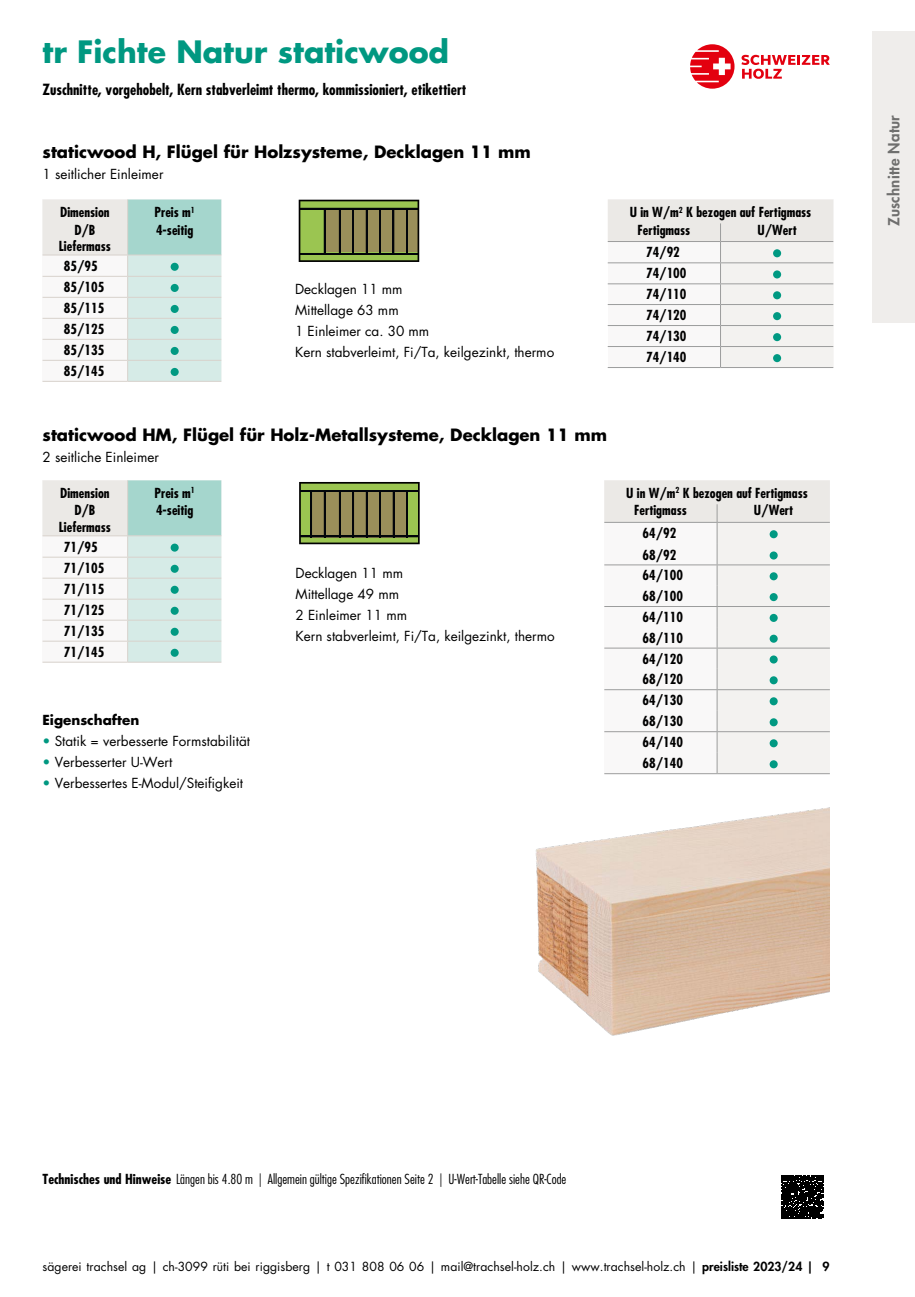
<style>
.page{position:relative;width:915px;height:1297px;background:#fff}
.page>*{position:absolute;margin:0;border:0;box-sizing:border-box;transform-origin:0 0}
.t1{font:700 30px "Futura Std";color:#009881}
.t2{font:700 16.5px "Futura Std";color:#000}
.t3{font:700 condensed 15px "Futura Std";color:#000}
.t4{font:800 15px "Futura Std";letter-spacing:.02em;color:#6f6f6e}
.t5{font:700 condensed 13.5px/21px "Futura Std";color:#000}
.t6{font:13.5px/21px "Futura Std";color:#000}
.t7{font:300 condensed 13.5px "Futura Std";color:#000;scale:1.04 1}
.t8{font:700 13.5px "Futura Std";color:#000}
.t9{font:12.15px "Futura Std";letter-spacing:.005em;color:#000}
.s1{color:#009881}
.s2{font-weight:700}
.s3{font-weight:800}
</style>
<div class="page">
<svg style="left:690px;top:44px;width:44px;height:45px"></svg>
<svg style="left:741px;top:55px;width:88px;height:24px"></svg>
<svg style="left:43px;top:199px;width:178px;height:182px"></svg>
<hr style="left:128px;top:255px;width:93px;height:1px;background:#d8d2cc">
<hr style="left:128px;top:276px;width:93px;height:1px;background:#d8d2cc">
<hr style="left:128px;top:297px;width:93px;height:1px;background:#d8d2cc">
<hr style="left:128px;top:318px;width:93px;height:1px;background:#d8d2cc">
<hr style="left:128px;top:339px;width:93px;height:1px;background:#d8d2cc">
<hr style="left:128px;top:360px;width:93px;height:1px;background:#d8d2cc">
<hr style="left:128px;top:381px;width:93px;height:1px;background:#d8d2cc">
<hr style="left:43px;top:276px;width:85px;height:1px;background:#d8d2cc">
<hr style="left:43px;top:297px;width:85px;height:1px;background:#d8d2cc">
<hr style="left:43px;top:318px;width:85px;height:1px;background:#d8d2cc">
<hr style="left:43px;top:339px;width:85px;height:1px;background:#d8d2cc">
<hr style="left:43px;top:360px;width:85px;height:1px;background:#d8d2cc">
<hr style="left:43px;top:381px;width:85px;height:1px;background:#d8d2cc">
<div style="left:170px;top:263px;width:9px;height:8px;background:#009982;border-radius:50%"></div>
<div style="left:170px;top:284px;width:9px;height:8px;background:#009982;border-radius:50%"></div>
<div style="left:170px;top:305px;width:9px;height:8px;background:#009982;border-radius:50%"></div>
<div style="left:170px;top:326px;width:9px;height:8px;background:#009982;border-radius:50%"></div>
<div style="left:170px;top:347px;width:9px;height:8px;background:#009982;border-radius:50%"></div>
<div style="left:170px;top:368px;width:9px;height:8px;background:#009982;border-radius:50%"></div>
<svg style="left:43px;top:480px;width:178px;height:182px"></svg>
<hr style="left:128px;top:535px;width:93px;height:1px;background:#d8d2cc">
<hr style="left:128px;top:557px;width:93px;height:1px;background:#d8d2cc">
<hr style="left:128px;top:578px;width:93px;height:1px;background:#d8d2cc">
<hr style="left:128px;top:599px;width:93px;height:1px;background:#d8d2cc">
<hr style="left:128px;top:620px;width:93px;height:1px;background:#d8d2cc">
<hr style="left:128px;top:641px;width:93px;height:1px;background:#d8d2cc">
<hr style="left:128px;top:662px;width:93px;height:1px;background:#d8d2cc">
<hr style="left:43px;top:557px;width:85px;height:1px;background:#d8d2cc">
<hr style="left:43px;top:578px;width:85px;height:1px;background:#d8d2cc">
<hr style="left:43px;top:599px;width:85px;height:1px;background:#d8d2cc">
<hr style="left:43px;top:620px;width:85px;height:1px;background:#d8d2cc">
<hr style="left:43px;top:641px;width:85px;height:1px;background:#d8d2cc">
<hr style="left:43px;top:662px;width:85px;height:1px;background:#d8d2cc">
<div style="left:170px;top:544px;width:9px;height:8px;background:#009982;border-radius:50%"></div>
<div style="left:170px;top:565px;width:9px;height:8px;background:#009982;border-radius:50%"></div>
<div style="left:170px;top:586px;width:9px;height:8px;background:#009982;border-radius:50%"></div>
<div style="left:170px;top:607px;width:9px;height:8px;background:#009982;border-radius:50%"></div>
<div style="left:170px;top:628px;width:9px;height:8px;background:#009982;border-radius:50%"></div>
<div style="left:170px;top:649px;width:9px;height:8px;background:#009982;border-radius:50%"></div>
<svg style="left:607px;top:200px;width:226px;height:167px"></svg>
<hr style="left:720px;top:241px;width:113px;height:1px;background:#9c9d9d">
<hr style="left:720px;top:262px;width:113px;height:1px;background:#9c9d9d">
<hr style="left:720px;top:283px;width:113px;height:1px;background:#9c9d9d">
<hr style="left:720px;top:304px;width:113px;height:1px;background:#9c9d9d">
<hr style="left:720px;top:325px;width:113px;height:1px;background:#9c9d9d">
<hr style="left:720px;top:346px;width:113px;height:1px;background:#9c9d9d">
<hr style="left:720px;top:367px;width:113px;height:1px;background:#9c9d9d">
<hr style="left:607px;top:325px;width:113px;height:1px;background:#9c9d9d">
<hr style="left:607px;top:346px;width:113px;height:1px;background:#9c9d9d">
<hr style="left:607px;top:367px;width:113px;height:1px;background:#9c9d9d">
<svg style="left:772px;top:249px;width:8px;height:8px"></svg>
<svg style="left:772px;top:270px;width:8px;height:8px"></svg>
<svg style="left:772px;top:291px;width:8px;height:8px"></svg>
<svg style="left:772px;top:312px;width:8px;height:8px"></svg>
<svg style="left:772px;top:333px;width:8px;height:8px"></svg>
<svg style="left:772px;top:354px;width:8px;height:8px"></svg>
<svg style="left:604px;top:480px;width:225px;height:293px"></svg>
<hr style="left:604px;top:564px;width:112px;height:1px;background:#9c9d9d">
<hr style="left:716px;top:773px;width:113px;height:1px;background:#9c9d9d">
<hr style="left:604px;top:606px;width:112px;height:1px;background:#9c9d9d">
<hr style="left:604px;top:689px;width:112px;height:1px;background:#9c9d9d">
<hr style="left:604px;top:648px;width:112px;height:1px;background:#9c9d9d">
<hr style="left:604px;top:731px;width:112px;height:1px;background:#9c9d9d">
<hr style="left:604px;top:773px;width:112px;height:1px;background:#9c9d9d">
<div style="left:769px;top:530px;width:8px;height:8px;background:#009982;border-radius:50%"></div>
<div style="left:769px;top:551px;width:8px;height:8px;background:#009982;border-radius:50%"></div>
<div style="left:769px;top:572px;width:8px;height:8px;background:#009982;border-radius:50%"></div>
<div style="left:769px;top:593px;width:8px;height:8px;background:#009982;border-radius:50%"></div>
<div style="left:769px;top:614px;width:8px;height:8px;background:#009982;border-radius:50%"></div>
<div style="left:769px;top:635px;width:8px;height:8px;background:#009982;border-radius:50%"></div>
<div style="left:769px;top:655px;width:8px;height:8px;background:#009982;border-radius:50%"></div>
<div style="left:769px;top:676px;width:8px;height:8px;background:#009982;border-radius:50%"></div>
<div style="left:769px;top:697px;width:8px;height:8px;background:#009982;border-radius:50%"></div>
<div style="left:769px;top:718px;width:8px;height:8px;background:#009982;border-radius:50%"></div>
<div style="left:769px;top:739px;width:8px;height:8px;background:#009982;border-radius:50%"></div>
<div style="left:769px;top:760px;width:8px;height:8px;background:#009982;border-radius:50%"></div>
<svg style="left:298px;top:200px;width:121px;height:62px;background:#788145"></svg>
<svg style="left:299px;top:482px;width:120px;height:62px;background:#78973f"></svg>
<div style="left:310px;top:490px;width:97px;height:47px;background:#9a8f5a"></div>
<hr style="left:300px;top:490px;width:118px;height:2px;background:#02050a">
<hr style="left:310px;top:492px;width:2px;height:45px;background:#02050a">
<hr style="left:324px;top:492px;width:1px;height:45px;background:#02050a">
<hr style="left:339px;top:492px;width:1px;height:45px;background:#02050a">
<hr style="left:352px;top:492px;width:2px;height:45px;background:#02050a">
<hr style="left:365px;top:492px;width:2px;height:45px;background:#02050a">
<hr style="left:379px;top:492px;width:2px;height:45px;background:#02050a">
<hr style="left:392px;top:492px;width:2px;height:45px;background:#02050a">
<hr style="left:406px;top:492px;width:1px;height:45px;background:#02050a">
<hr style="left:300px;top:536px;width:118px;height:1px;background:#02050a">
<div style="left:872px;top:32px;width:42px;height:291px;background:#efedeb"></div>
<img style="left:535px;top:807px;width:294px;height:229px">
<svg style="left:781px;top:1176px;width:42px;height:42px;background:#161616"></svg>
<h1 class="t1" style="left:43px;top:32px;width:408px">tr Fichte Natur staticwood</h1>
<p class="t3" style="left:43px;top:80px;width:425px">Zuschnitte, vorgehobelt, Kern stabverleimt thermo, kommissioniert, etikettiert</p>
<p class="t2" style="left:43px;top:140px;width:489px">staticwood H, Flügel für Holzsysteme, Decklagen 11 mm</p>
<p class="t6" style="left:43px;top:163px;width:122px">1 seitlicher Einleimer</p>
<p class="t5" style="left:60px;top:202px;width:51px">Dimension</p>
<p class="t5" style="left:154px;top:202px;width:42px">Preis m<sup>1</sup></p>
<p class="t5" style="left:59px;top:222px;width:53px;line-height:16.2px;text-align:center">D/B<br>Liefermass</p>
<p class="t5" style="left:156px;top:219px;width:39px">4-seitig</p>
<p class="t5" style="left:64px;top:255px;width:42px">85/95<br>85/105<br>85/115<br>85/125<br>85/135<br>85/145</p>
<p class="t6" style="left:295px;top:279px;width:260px">Decklagen 11 mm<br>Mittellage 63 mm<br>1 Einleimer ca. 30 mm<br>Kern stabverleimt, Fi/Ta, keilgezinkt, thermo</p>
<p class="t2" style="left:43px;top:424px;width:566px">staticwood HM, Flügel für Holz-Metallsysteme, Decklagen 11 mm</p>
<p class="t6" style="left:43px;top:447px;width:118px">2 seitliche Einleimer</p>
<p class="t5" style="left:60px;top:482px;width:51px">Dimension</p>
<p class="t5" style="left:154px;top:482px;width:42px">Preis m<sup>1</sup></p>
<p class="t5" style="left:59px;top:502px;width:53px;line-height:16.2px;text-align:center">D/B<br>Liefermass</p>
<p class="t5" style="left:156px;top:500px;width:39px">4-seitig</p>
<p class="t5" style="left:64px;top:536px;width:42px">71/95<br>71/105<br>71/115<br>71/125<br>71/135<br>71/145</p>
<p class="t8" style="left:43px;top:710px;width:98px">Eigenschaften</p>
<p class="t6" style="left:43px;top:730px;width:209px"><span class="s1">•</span> Statik = verbesserte Formstabilität</p>
<p class="t6" style="left:43px;top:751px;width:131px"><span class="s1">•</span> Verbesserter U-Wert</p>
<p class="t6" style="left:43px;top:772px;width:202px"><span class="s1">•</span> Verbessertes E-Modul/Steifigkeit</p>
<p class="t6" style="left:295px;top:562px;width:260px">Decklagen 11 mm<br>Mittellage 49 mm<br>2 Einleimer 11 mm<br>Kern stabverleimt, Fi/Ta, keilgezinkt, thermo</p>
<p class="t5" style="left:637px;top:203px;width:175px;line-height:17.5px;text-indent:-8px">U in W/m<sup>2</sup> K bezogen auf Fertigmass<br>Fertigmass</p>
<p class="t5" style="left:757px;top:219px;width:41px">U/Wert</p>
<p class="t5" style="left:645px;top:242px;width:42px">74/92<br>74/100<br>74/110<br>74/120<br>74/130<br>74/140</p>
<p class="t5" style="left:634px;top:484px;width:175px;line-height:17.5px;text-indent:-8px">U in W/m<sup>2</sup> K bezogen auf Fertigmass<br>Fertigmass</p>
<p class="t5" style="left:753px;top:500px;width:41px">U/Wert</p>
<p class="t5" style="left:642px;top:523px;width:42px">64/92<br>68/92<br>64/100<br>68/100<br>64/110<br>68/110<br>64/120<br>68/120<br>64/130<br>68/130<br>64/140<br>68/140</p>
<p class="t4" style="left:884px;top:226px;width:113px;rotate:-90deg">Zuschnitte Natur</p>
<p class="t7" style="left:43px;top:1171px;width:505px"><span class="s2">Technisches und Hinweise</span> Längen bis 4.80 m | Allgemein gültige Spezifikationen Seite 2 | U-Wert-Tabelle siehe QR-Code</p>
<p class="t9" style="left:43px;top:1258px;width:788px">sägerei trachsel ag | ch-3099 rüti bei riggisberg | t 031 808 06 06 | mail@trachsel-holz.ch | www.trachsel-holz.ch | <span class="s3">preisliste 2023/24 | 9</span></p>
</div>
